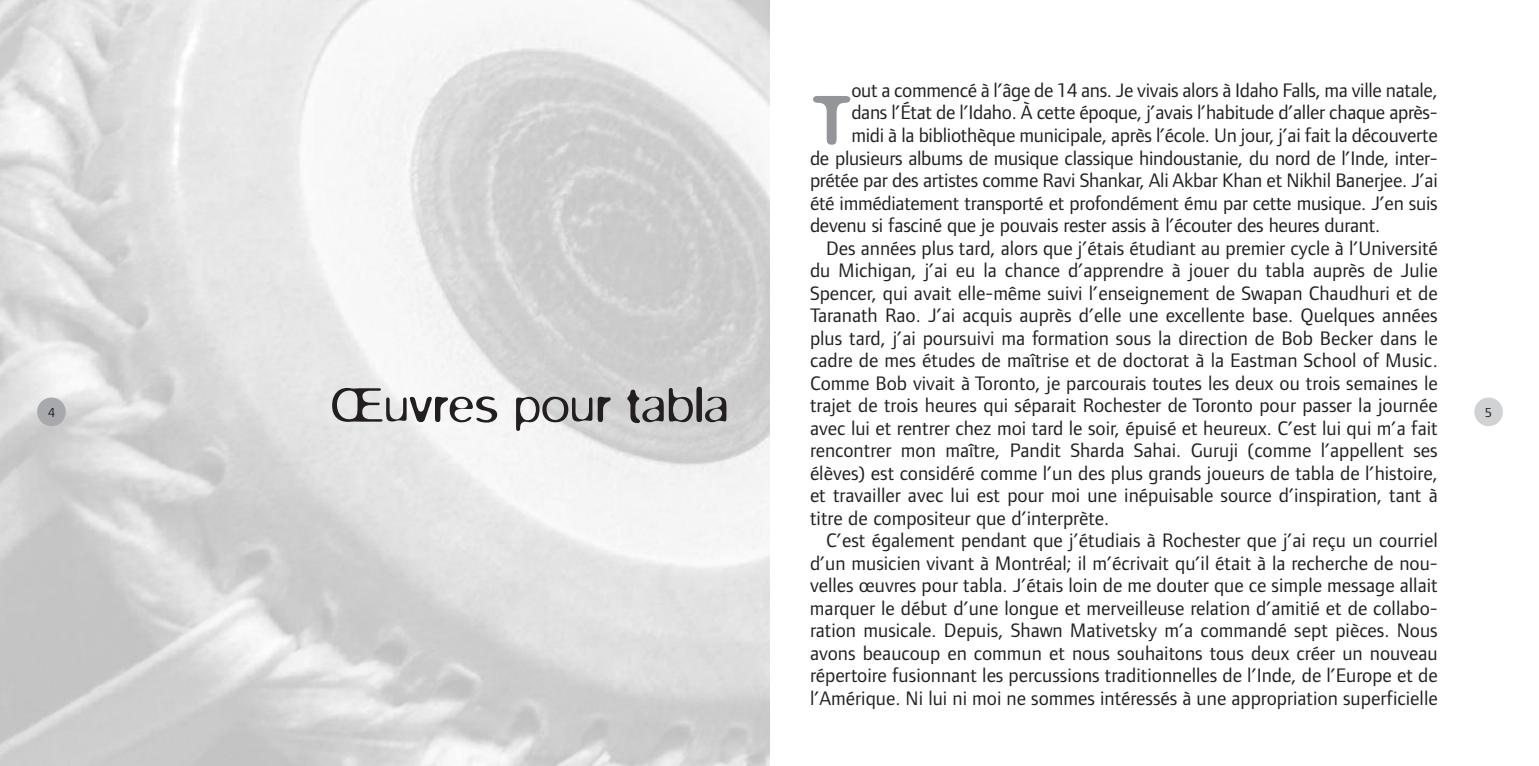
<style>
.page{position:relative;width:1539px;height:766px;background:#fff}
.page>*{position:absolute;margin:0;border:0;box-sizing:border-box;transform-origin:0 0}
.t1{font:300 76.05px "Blur";color:#939598}
.t2{font:300 54px "Blur";color:#231f20}
.t3{font:20.25px "Foundry Form Sans";color:#231f20}
.t4{font:13.5px "Foundry Form Sans";color:#231f20}
</style>
<div class="page">
<div style="left:1474px;top:397px;width:29px;height:29px;background:#d1d2d4;border-radius:50%"></div>
<div style="left:37px;top:397px;width:29px;height:29px;background:#a8a9ad;border-radius:50%"></div>
<p class="t4" style="left:48px;top:407px;width:8px">4</p>
<h2 class="t2" style="left:330px;top:371px;width:401px">Œuvres pour tabla</h2>
<p class="t3" style="left:851px;top:82px;width:588px">out a commencé à l’âge de 14 ans. Je vivais alors à Idaho Falls, ma ville natale,</p>
<p class="t3" style="left:851px;top:105px;width:588px">dans l’État de l’Idaho. À cette époque, j’avais l’habitude d’aller chaque après-</p>
<p class="t3" style="left:851px;top:127px;width:588px">midi à la bibliothèque municipale, après l’école. Un jour, j’ai fait la découverte</p>
<p class="t3" style="left:810px;top:150px;width:629px">de plusieurs albums de musique classique hindoustanie, du nord de l’Inde, inter-</p>
<p class="t3" style="left:810px;top:172px;width:629px">prétée par des artistes comme Ravi Shankar, Ali Akbar Khan et Nikhil Banerjee. J’ai</p>
<p class="t3" style="left:810px;top:195px;width:629px">été immédiatement transporté et profondément ému par cette musique. J’en suis</p>
<p class="t3" style="left:810px;top:217px;width:572px">devenu si fasciné que je pouvais rester assis à l’écouter des heures durant.</p>
<p class="t3" style="left:826px;top:240px;width:613px">Des années plus tard, alors que j’étais étudiant au premier cycle à l’Université</p>
<p class="t3" style="left:810px;top:262px;width:629px">du Michigan, j’ai eu la chance d’apprendre à jouer du tabla auprès de Julie</p>
<p class="t3" style="left:810px;top:285px;width:629px">Spencer, qui avait elle-même suivi l’enseignement de Swapan Chaudhuri et de</p>
<p class="t3" style="left:810px;top:307px;width:629px">Taranath Rao. J’ai acquis auprès d’elle une excellente base. Quelques années</p>
<p class="t3" style="left:810px;top:330px;width:629px">plus tard, j’ai poursuivi ma formation sous la direction de Bob Becker dans le</p>
<p class="t3" style="left:810px;top:352px;width:629px">cadre de mes études de maîtrise et de doctorat à la Eastman School of Music.</p>
<p class="t3" style="left:810px;top:375px;width:629px">Comme Bob vivait à Toronto, je parcourais toutes les deux ou trois semaines le</p>
<p class="t3" style="left:810px;top:397px;width:629px">trajet de trois heures qui séparait Rochester de Toronto pour passer la journée</p>
<p class="t3" style="left:810px;top:420px;width:629px">avec lui et rentrer chez moi tard le soir, épuisé et heureux. C’est lui qui m’a fait</p>
<p class="t3" style="left:810px;top:442px;width:629px">rencontrer mon maître, Pandit Sharda Sahai. Guruji (comme l’appellent ses</p>
<p class="t3" style="left:810px;top:465px;width:629px">élèves) est considéré comme l’un des plus grands joueurs de tabla de l’histoire,</p>
<p class="t3" style="left:810px;top:487px;width:629px">et travailler avec lui est pour moi une inépuisable source d’inspiration, tant à</p>
<p class="t3" style="left:810px;top:510px;width:301px">titre de compositeur que d’interprète.</p>
<p class="t3" style="left:826px;top:532px;width:613px">C’est également pendant que j’étudiais à Rochester que j’ai reçu un courriel</p>
<p class="t3" style="left:810px;top:555px;width:629px">d’un musicien vivant à Montréal; il m’écrivait qu’il était à la recherche de nou-</p>
<p class="t3" style="left:810px;top:577px;width:629px">velles œuvres pour tabla. J’étais loin de me douter que ce simple message allait</p>
<p class="t3" style="left:810px;top:600px;width:629px">marquer le début d’une longue et merveilleuse relation d’amitié et de collabo-</p>
<p class="t3" style="left:810px;top:622px;width:629px">ration musicale. Depuis, Shawn Mativetsky m’a commandé sept pièces. Nous</p>
<p class="t3" style="left:810px;top:645px;width:629px">avons beaucoup en commun et nous souhaitons tous deux créer un nouveau</p>
<p class="t3" style="left:810px;top:667px;width:629px">répertoire fusionnant les percussions traditionnelles de l’Inde, de l’Europe et de</p>
<p class="t3" style="left:810px;top:690px;width:629px">l’Amérique. Ni lui ni moi ne sommes intéressés à une appropriation superficielle</p>
<h1 class="t1" style="left:810px;top:71px;width:44px">T</h1>
<p class="t4" style="left:1485px;top:407px;width:8px">5</p>
</div>
